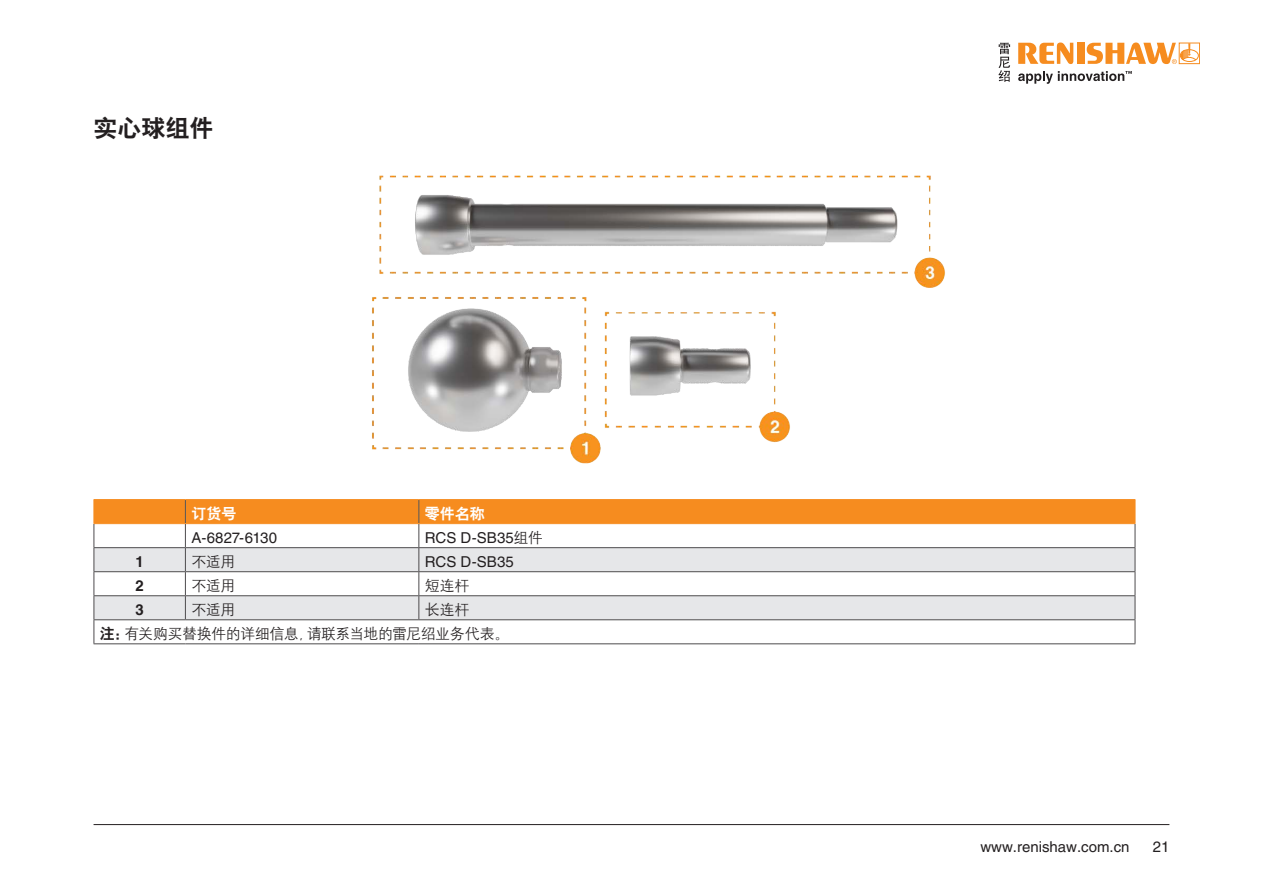
<style>
.page{position:relative;width:1263px;height:893px;background:#fff}
.page>*{position:absolute;margin:0;border:0;box-sizing:border-box;transform-origin:0 0}
.Heading_1__16pt_bold{font:24px "H Yb 2 gj";color:#231f20}
.Table_body_left_alig{font:15px "Helvetica LT Pro";color:#231f20}
.Table_body_left_alig-2{font:15px "H Yg 2 gj";letter-spacing:-.035em;color:#231f20}
.Inside_Table_header{font:15px "H Yb 2 gj";color:#fff}
.Column_1_bold_text{font:700 15px "Helvetica LT Pro";color:#231f20}
.s1{font-family:"H Yg 2 gj"}
.s2{font-family:"H Yb 2 gj"}
</style>
<div class="page">
<hr style="left:94px;top:824px;width:1075px;height:1px;background:#231f20">
<img style="left:372px;top:175px;width:573px;height:289px">
<hr style="left:94px;top:499px;width:91px;height:1px;background:#f68c1f">
<hr style="left:185px;top:499px;width:234px;height:1px;background:#f68c1f">
<hr style="left:419px;top:499px;width:716px;height:1px;background:#f68c1f">
<svg style="left:94px;top:500px;width:1042px;height:143px"></svg>
<hr style="left:185px;top:619px;width:234px;height:1px;background:#4d4b4d">
<hr style="left:419px;top:619px;width:716px;height:1px;background:#4d4b4d">
<hr style="left:94px;top:643px;width:91px;height:1px;background:#4d4b4d">
<hr style="left:185px;top:643px;width:234px;height:1px;background:#4d4b4d">
<hr style="left:419px;top:643px;width:716px;height:1px;background:#4d4b4d">
<svg style="left:1018px;top:43px;width:55px;height:21px"></svg>
<div style="left:1077px;top:43px;width:7px;height:21px;background:#f68c1f"></div>
<div style="left:1179px;top:43px;width:21px;height:21px;border:1px solid #f68c1f"></div>
<svg style="left:1087px;top:43px;width:112px;height:21px"></svg>
<svg style="left:1018px;top:71px;width:114px;height:13px"></svg>
<svg style="left:998px;top:43px;width:12px;height:39px"></svg>
<p class="Heading_1__16pt_bold" style="left:94px;top:116px;width:121px">实心球组件</p>
<p class="Inside_Table_header" style="left:191px;top:506px;width:46px">订货号</p>
<p class="Inside_Table_header" style="left:425px;top:506px;width:61px">零件名称</p>
<p class="Table_body_left_alig" style="left:191px;top:529px;width:87px">A-6827-6130</p>
<p class="Table_body_left_alig" style="left:425px;top:529px;width:119px">RCS D-SB35<span class="s1">组件</span></p>
<p class="Column_1_bold_text" style="left:135px;top:552px;width:10px">1</p>
<p class="Table_body_left_alig-2" style="left:191px;top:554px;width:45px">不适用</p>
<p class="Table_body_left_alig" style="left:425px;top:553px;width:91px">RCS D-SB35</p>
<p class="Column_1_bold_text" style="left:135px;top:576px;width:10px">2</p>
<p class="Table_body_left_alig-2" style="left:191px;top:578px;width:45px">不适用</p>
<p class="Table_body_left_alig-2" style="left:425px;top:578px;width:46px">短连杆</p>
<p class="Column_1_bold_text" style="left:135px;top:600px;width:10px">3</p>
<p class="Table_body_left_alig-2" style="left:191px;top:602px;width:45px">不适用</p>
<p class="Table_body_left_alig-2" style="left:425px;top:602px;width:46px">长连杆</p>
<p class="Table_body_left_alig-2" style="left:100px;top:626px;width:411px"><span class="s2">注：</span>有关购买替换件的详细信息，请联系当地的雷尼绍业务代表。</p>
<p class="Table_body_left_alig" style="left:980px;top:837px;width:151px">www.renishaw.com.cn</p>
<p class="Table_body_left_alig" style="left:1153px;top:837px;width:18px">21</p>
</div>
